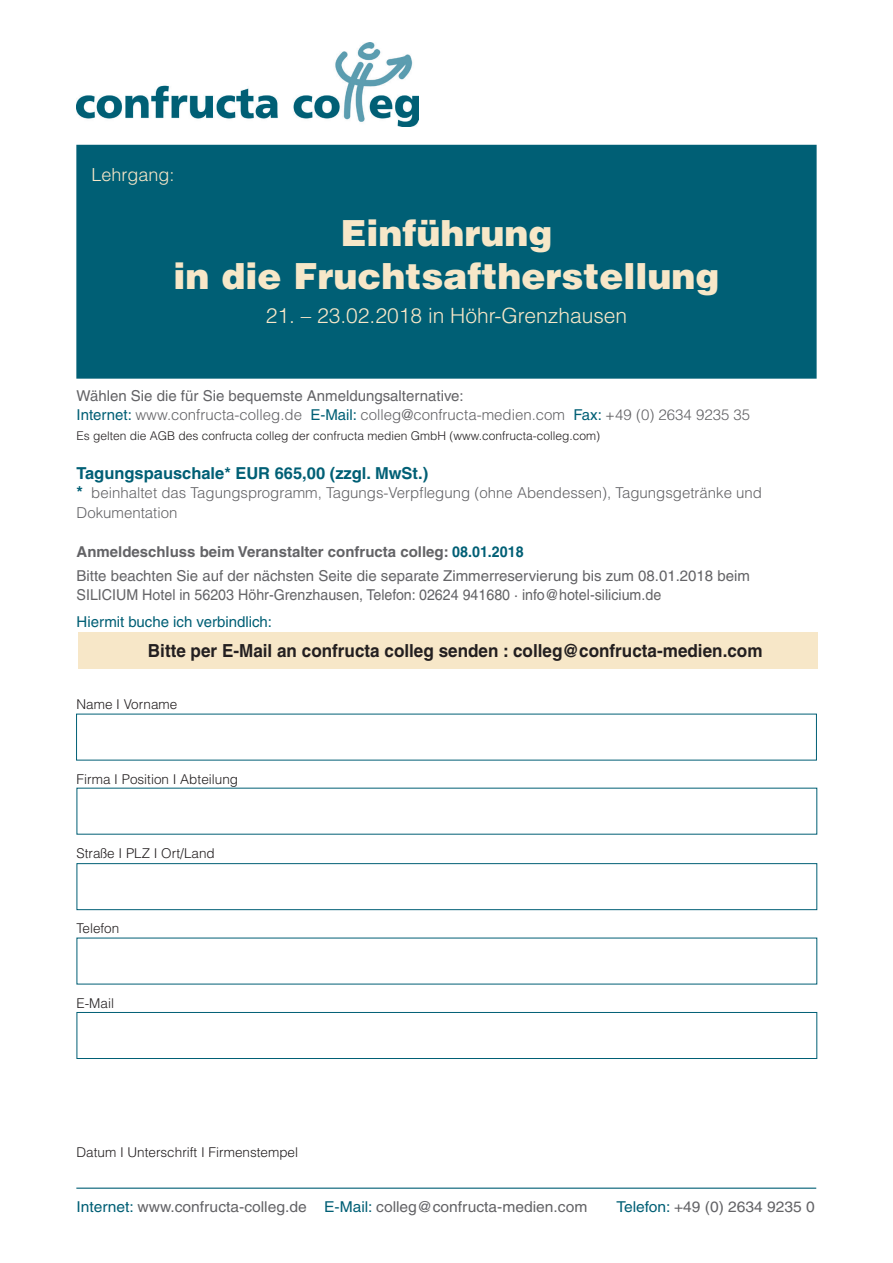
<style>
.page{position:relative;width:893px;height:1263px;background:#fff}
.page>*{position:absolute;margin:0;border:0;box-sizing:border-box;transform-origin:0 0}
.t1{font:900 36px/43.2px "Helvetica";color:#f7e7c8;text-align:center}
.t2{font:300 21px "Helvetica";color:#f7e7c8}
.t3{font:700 18px "Helvetica";color:#231f20;scale:.95 1}
.t4{font:300 18px "Helvetica";color:#f7e7c8}
.t5{font:700 16.5px "Helvetica";color:#005f75}
.t6{font:300 15px/19.5px "Helvetica";color:#636366}
.t7{font:15px/23.7px "Helvetica";color:#636366}
.t8{font:15px "Helvetica";color:#636366;scale:1.04 1}
.t9{font:15px "Helvetica";color:#636366;scale:.95 1}
.t10{font:15px "Helvetica";color:#005f75}
.t11{font:300 13.5px "Helvetica";color:#231f20}
.t12{font:300 12px "Helvetica";color:#231f20}
.s1{font-weight:400}
.s2{font-weight:400;color:#005f75}
.s3{font-weight:700;font-size:16.5px;color:#005f75}
.s4{font-weight:700}
.s5{font-weight:700;color:#005f75}
.s6{color:#005f75}
</style>
<div class="page">
<hr style="left:76px;top:1187px;width:740px;height:2px;background:#005f75">
<img style="left:77px;top:43px;width:341px;height:83px">
<div style="left:77px;top:146px;width:739px;height:232px;background:#005f75"></div>
<div style="left:76px;top:145px;width:741px;height:234px;border:2px solid #005f75"></div>
<div style="left:77px;top:863px;width:740px;height:47px;border:1px solid #005f75"></div>
<div style="left:77px;top:1012px;width:740px;height:47px;border:1px solid #005f75"></div>
<div style="left:78px;top:632px;width:740px;height:36px;background:#f7e7c8"></div>
<p class="t4" style="left:91px;top:164px;width:85px">Lehrgang:</p>
<h1 class="t1" style="left:173px;top:211px;width:548px">Einführung<br>in die Fruchtsaftherstellung</h1>
<h2 class="t2" style="left:266px;top:302px;width:363px">21. – 23.02.2018 in Höhr-Grenzhausen</h2>
<p class="t6" style="left:77px;top:385px;width:675px"><span class="s1">Wählen Sie die für Sie bequemste Anmeldungsalternative:<br></span><span class="s2">Internet:</span> www.confructa-colleg.de <span class="s2">E-Mail:</span> colleg@confructa-medien.com <span class="s2">Fax:</span> +49 (0) 2634 9235 35</p>
<p class="t12" style="left:77px;top:428px;width:525px">Es gelten die AGB des confructa colleg der confructa medien GmbH (www.confructa-colleg.com)</p>
<p class="t5" style="left:77px;top:463px;width:353px">Tagungspauschale* EUR 665,00 (zzgl. MwSt.)</p>
<p class="t6" style="left:77px;top:483px;width:687px"><span class="s3">*</span> beinhaltet das Tagungsprogramm, Tagungs-Verpflegung (ohne Abendessen), Tagungsgetränke und<br>Dokumentation</p>
<p class="t7" style="left:77px;top:540px;width:675px"><span class="s4">Anmeldeschluss beim Veranstalter confructa colleg:</span> <span class="s5">08.01.2018<br></span>Bitte beachten Sie auf der nächsten Seite die separate Zimmerreservierung bis zum 08.01.2018 beim</p>
<p class="t9" style="left:77px;top:586px;width:617px">SILICIUM Hotel in 56203 Höhr-Grenzhausen, Telefon: 02624 941680 · info@hotel-silicium.de</p>
<p class="t10" style="left:77px;top:613px;width:197px">Hiermit buche ich verbindlich:</p>
<p class="t3" style="left:148px;top:640px;width:648px">Bitte per E-Mail an confructa colleg senden : colleg@confructa-medien.com</p>
<p class="t11" style="left:77px;top:696px;width:102px">Name I Vorname</p>
<p class="t11" style="left:77px;top:770px;width:163px">Firma I Position I Abteilung</p>
<p class="t11" style="left:77px;top:845px;width:140px">Straße I PLZ I Ort/Land</p>
<p class="t11" style="left:77px;top:920px;width:44px">Telefon</p>
<p class="t11" style="left:77px;top:995px;width:39px">E-Mail</p>
<p class="t11" style="left:77px;top:1143px;width:223px">Datum I Unterschrift I Firmenstempel</p>
<p class="t8" style="left:76px;top:1198px;width:493px"><span class="s6">Internet:</span> www.confructa-colleg.de <span class="s6">E-Mail:</span> colleg@confructa-medien.com</p>
<p class="t8" style="left:616px;top:1198px;width:192px"><span class="s6">Telefon:</span> +49 (0) 2634 9235 0</p>
</div>
